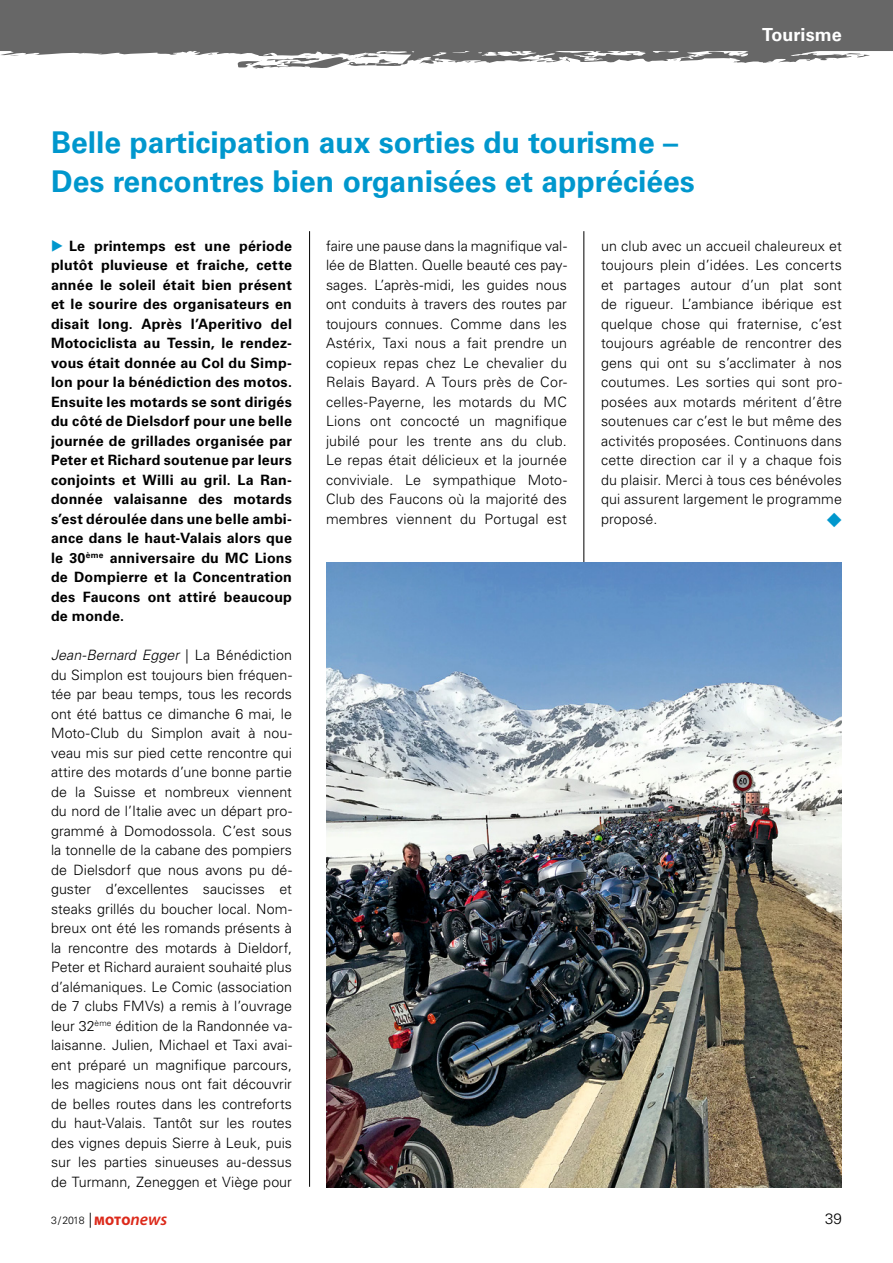
<style>
.page{position:relative;width:893px;height:1263px;background:#fff}
.page>*{position:absolute;margin:0;border:0;box-sizing:border-box;transform-origin:0 0}
.t1{font:700 30px/39px "Univers LT";color:#0097cd}
.t2{font:700 18px "Univers LT";color:#fff}
.t3{font:300 15px "Univers LT";color:#000}
.t4{font:300 14.25px/19.5px "Univers LT";letter-spacing:.01em;color:#000;text-align:justify}
.t5{font:700 14.25px/19.5px "Univers LT";letter-spacing:.015em;color:#000;text-align:justify}
.t6{font:300 10.5px "Univers LT";color:#000}
.s1{font-style:italic}
.s2{font-size:15px}
.s3{font-family:"Myriad Pro";font-weight:900;font-size:12.45px;color:#dc291a}
.s4{font-family:"Myriad Pro";font-weight:600;font-style:italic;font-size:17.1px;color:#dc291a}
</style>
<div class="page">
<svg style="left:238px;top:66px;width:95px;height:3px"></svg>
<svg style="left:0;top:0;width:893px;height:66px;background:#7d7d7d"></svg>
<hr style="left:309px;top:231px;width:1px;height:956px;background:#000">
<hr style="left:584px;top:231px;width:1px;height:956px;background:#000">
<img style="left:326px;top:563px;width:516px;height:624px">
<h1 class="t1" style="left:51px;top:123px;width:645px">Belle participation aux sorties du tourisme –<br>Des rencontres bien organisées et appréciées</h1>
<p class="t2" style="left:762px;top:24px;width:81px">Tourisme</p>
<p class="t5" style="left:51px;top:236px;width:242px;text-indent:18px">Le printemps est une période plutôt pluvieuse et fraiche, cette année le soleil était bien présent et le sourire des organisateurs en disait long. Après l’Aperitivo del Motociclista au Tessin, le rendez&shy;vous était donnée au Col du Simp&shy;lon pour la bénédiction des motos.<br>Ensuite les motards se sont dirigés du côté de Dielsdorf pour une belle journée de grillades organisée par Peter et Richard soutenue par leurs conjoints et Willi au gril. La Ran&shy;donnée valaisanne des motards s’est déroulée dans une belle ambi&shy;ance dans le haut-Valais alors que le 30<sup>ème</sup> anniversaire du MC Lions de Dompierre et la Concentration des Faucons ont attiré beaucoup de monde.</p>
<p class="t4" style="left:51px;top:645px;width:242px"><span class="s1">Jean-Bernard Egger</span> | La Bénédiction du Simplon est toujours bien fréquen&shy;tée par beau temps, tous les records ont été battus ce dimanche 6 mai, le Moto-Club du Simplon avait à nou&shy;veau mis sur pied cette rencontre qui attire des motards d’une bonne partie de la Suisse et nombreux viennent du nord de l’Italie avec un départ pro&shy;grammé à Domodossola. C’est sous la tonnelle de la cabane des pompiers de Dielsdorf que nous avons pu dé&shy;guster d’excellentes saucisses et steaks grillés du boucher local. Nom&shy;breux ont été les romands présents à la rencontre des motards à Dieldorf, Peter et Richard auraient souhaité plus d’alémaniques. Le Comic (association de 7 clubs FMVs) a remis à l’ouvrage leur 32<sup>ème</sup> édition de la Randonnée va&shy;laisanne. Julien, Michael et Taxi avai&shy;ent préparé un magnifique parcours, les magiciens nous ont fait découvrir de belles routes dans les contreforts du haut-Valais. Tantôt sur les routes des vignes depuis Sierre à Leuk, puis sur les parties sinueuses au-dessus de Turmann, Zeneggen et Viège pour</p>
<p class="t4" style="left:326px;top:236px;width:242px">faire une pause dans la magnifique val&shy;lée de Blatten. Quelle beauté ces pay&shy;sages. L’après-midi, les guides nous ont conduits à travers des routes par toujours connues. Comme dans les Astérix, Taxi nous a fait prendre un copieux repas chez Le chevalier du Relais Bayard. A Tours près de Cor&shy;celles-Payerne, les motards du MC Lions ont concocté un magnifique jubilé pour les trente ans du club.<br>Le repas était délicieux et la journée conviviale. Le sympathique Moto-Club des Faucons où la majorité des membres viennent du Portugal est</p>
<p class="t4" style="left:601px;top:236px;width:242px">un club avec un accueil chaleureux et toujours plein d’idées. Les concerts et partages autour d’un plat sont de rigueur. L’ambiance ibérique est quelque chose qui fraternise, c’est toujours agréable de rencontrer des gens qui ont su s’acclimater à nos coutumes. Les sorties qui sont pro&shy;posées aux motards méritent d’être soutenues car c’est le but même des activités proposées. Continuons dans cette direction car il y a chaque fois du plaisir. Merci à tous ces bénévoles qui assurent largement le programme proposé.</p>
<p class="t6" style="left:51px;top:1214px;width:118px">3/2018 <span class="s2">|</span> <span class="s3">MOTO</span><span class="s4">news</span></p>
<p class="t3" style="left:825px;top:1209px;width:18px">39</p>
</div>
